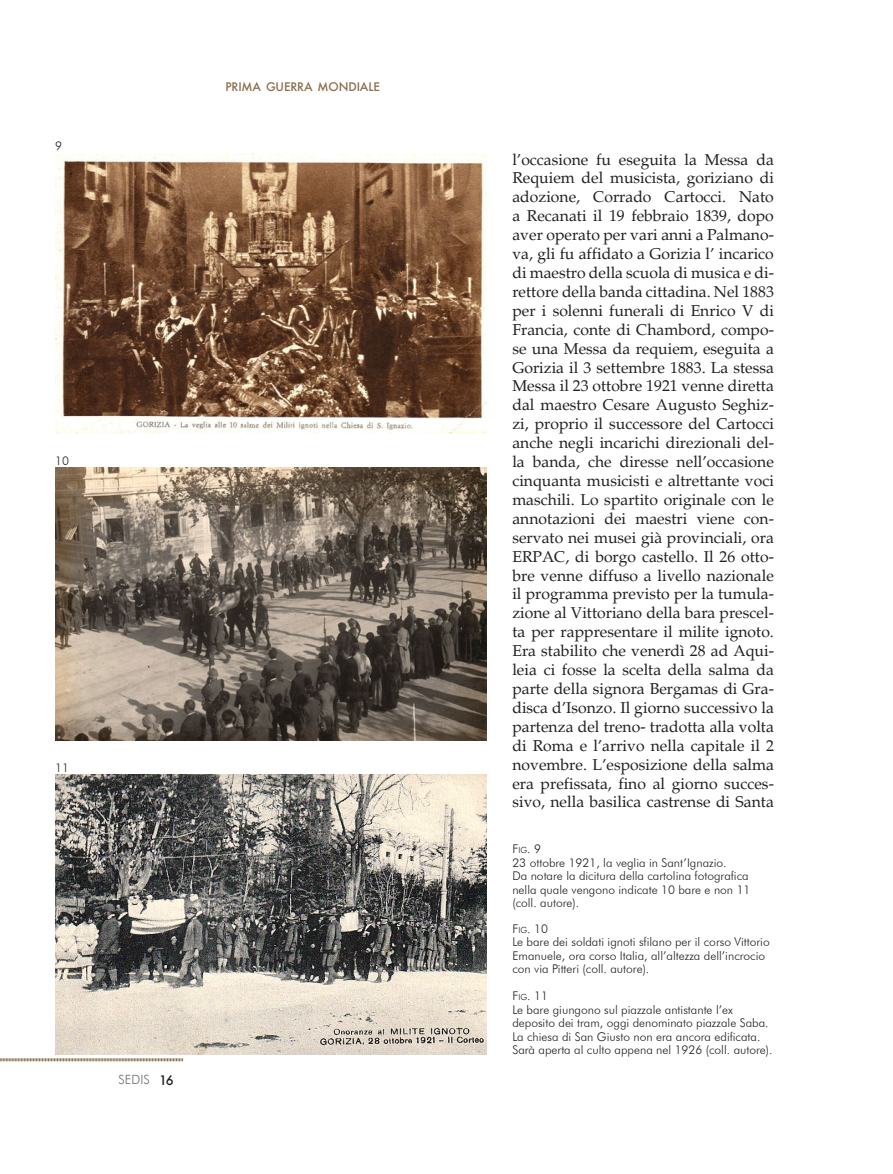
<style>
.page{position:relative;width:893px;height:1174px;background:#fff}
.page>*{position:absolute;margin:0;border:0;box-sizing:border-box;transform-origin:0 0}
.Normale{font:15.75px/18.9px "Palatino";color:#231f20;text-align:justify}
.t1{font:300 12.75px "Futura BT";color:#6c6d70}
.t2{font:300 12px/13.5px "Futura BT";color:#231f20}
.t3{font:300 12px "Futura BT";color:#231f20}
.t4{font:500 11.55px "Futura";letter-spacing:-.01em;color:#8a6d49}
.s1{font-family:"Futura";font-weight:500;color:#231f20}
.s2{font-size:8.4px}
</style>
<div class="page">
<svg style="left:0;top:1058px;width:183px;height:3px"></svg>
<img style="left:55px;top:153px;width:432px;height:281px">
<img style="left:55px;top:775px;width:432px;height:279px">
<img style="left:55px;top:468px;width:432px;height:273px">
<p class="t3" style="left:55px;top:138px;width:8px">9</p>
<p class="t4" style="left:225px;top:79px;width:156px">PRIMA GUERRA MONDIALE</p>
<p class="t3" style="left:55px;top:453px;width:15px">10</p>
<p class="t3" style="left:55px;top:760px;width:15px">11</p>
<p class="t1" style="left:119px;top:1072px;width:57px">SEDIS <span class="s1">16</span></p>
<p class="Normale" style="left:512px;top:150px;width:263px">l’occasione fu eseguita la Messa da Requiem del musicista, goriziano di adozione, Corrado Cartocci. Nato a Recanati il 19 febbraio 1839, dopo aver operato per vari anni a Palmano&shy;va, gli fu affidato a Gorizia l’ incarico di maestro della scuola di musica e di&shy;rettore della banda cittadina. Nel 1883 per i solenni funerali di Enrico V di Francia, conte di Chambord, compo&shy;se una Messa da requiem, eseguita a Gorizia il 3 settembre 1883. La stessa Messa il 23 ottobre 1921 venne diretta dal maestro Cesare Augusto Seghiz&shy;zi, proprio il successore del Cartocci anche negli incarichi direzionali del&shy;la banda, che diresse nell’occasione cinquanta musicisti e altrettante voci maschili. Lo spartito originale con le annotazioni dei maestri viene con&shy;servato nei musei già provinciali, ora ERPAC, di borgo castello. Il 26 otto&shy;bre venne diffuso a livello nazionale il programma previsto per la tumula&shy;zione al Vittoriano della bara prescel&shy;ta per rappresentare il milite ignoto.<br>Era stabilito che venerdì 28 ad Aqui&shy;leia ci fosse la scelta della salma da parte della signora Bergamas di Gra&shy;disca d’Isonzo. Il giorno successivo la partenza del treno- tradotta alla volta di Roma e l’arrivo nella capitale il 2 novembre. L’esposizione della salma era prefissata, fino al giorno succes&shy;sivo, nella basilica castrense di Santa</p>
<p class="t3" style="left:512px;top:841px;width:30px">F<span class="s2">ig</span>. 9</p>
<p class="t2" style="left:512px;top:855px;width:216px">23 ottobre 1921, la veglia in Sant’Ignazio.</p>
<p class="t2" style="left:512px;top:869px;width:240px">Da notare la dicitura della cartolina fotografica nella quale vengono indicate 10 bare e non 11</p>
<p class="t2" style="left:512px;top:896px;width:68px">(coll. autore).</p>
<p class="t3" style="left:512px;top:921px;width:37px">F<span class="s2">ig</span>. 10</p>
<p class="t2" style="left:512px;top:935px;width:259px">Le bare dei soldati ignoti sfilano per il corso Vittorio<br>Emanuele, ora corso Italia, all’altezza dell’incrocio con via Pitteri (coll. autore).</p>
<p class="t3" style="left:512px;top:989px;width:37px">F<span class="s2">ig</span>. 11</p>
<p class="t2" style="left:512px;top:1002px;width:262px">Le bare giungono sul piazzale antistante l’ex deposito dei tram, oggi denominato piazzale Saba.<br>La chiesa di San Giusto non era ancora edificata.<br>Sarà aperta al culto appena nel 1926 (coll. autore).</p>
</div>
